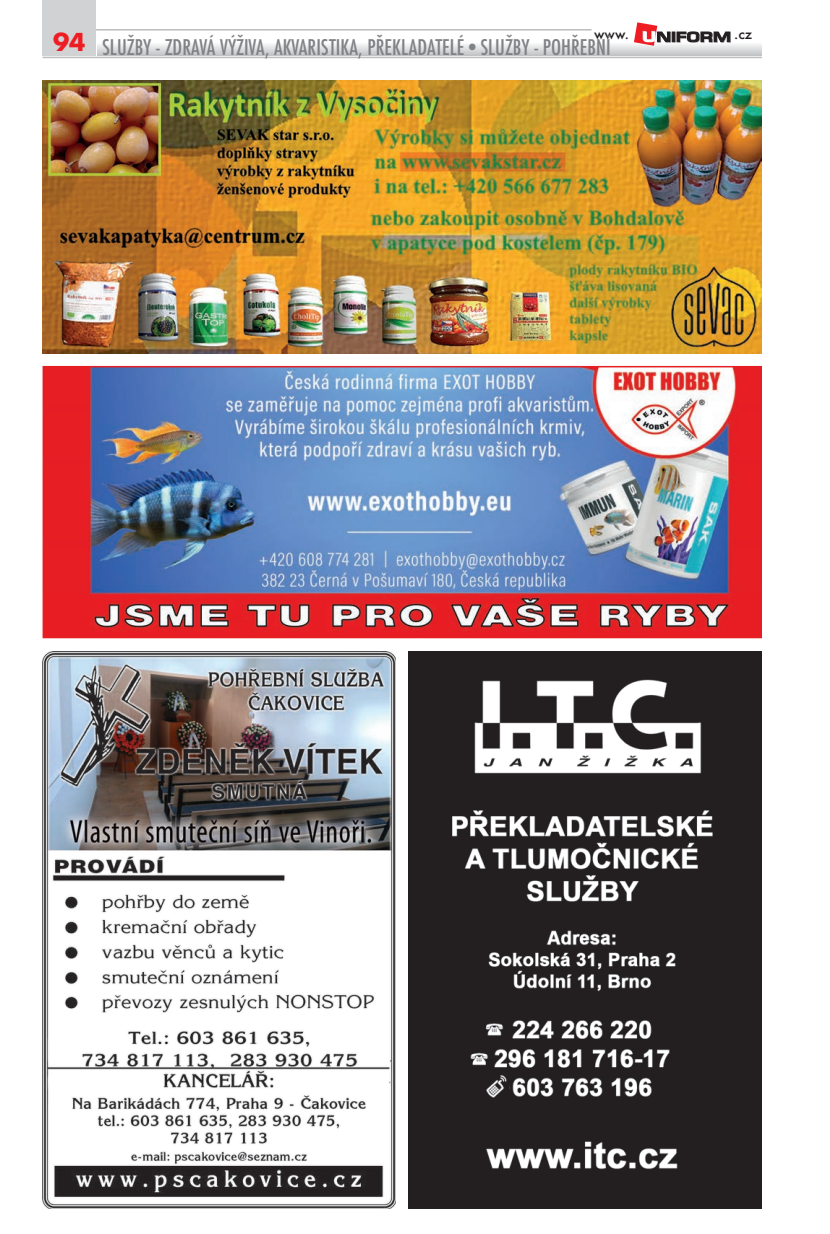
<style>
.page{position:relative;width:830px;height:1234px;background:#fff}
.page>*{position:absolute;margin:0;border:0;box-sizing:border-box;transform-origin:0 0}
.t1{font:700 24px "Futura";color:#ee1d23}
.t2{font:500 condensed 21px "Futura";color:#808285}
.t3{font:500 13.5px "Futura";color:#231f20}
</style>
<div class="page">
<svg style="left:98px;top:44px;width:663px;height:11px;background:#dadbdd"></svg>
<hr style="left:74px;top:29px;width:517px;height:2px;background:#bcbdc0">
<div style="left:43px;top:0;width:53px;height:55px;background:#d1d2d4"></div>
<hr style="left:43px;top:57px;width:718px;height:1px;background:#bcbdc0">
<svg style="left:633px;top:22px;width:97px;height:24px"></svg>
<img style="left:46px;top:369px;width:712px;height:266px">
<div style="left:43px;top:366px;width:718px;height:272px;border:2px solid #e51f24"></div>
<img style="left:43px;top:81px;width:718px;height:272px">
<img style="left:43px;top:651px;width:352px;height:557px">
<img style="left:408px;top:651px;width:353px;height:557px">
<p class="t1" style="left:53px;top:25px;width:34px">94</p>
<p class="t3" style="left:593px;top:24px;width:36px">www.</p>
<p class="t3" style="left:734px;top:24px;width:19px">.cz</p>
<p class="t2" style="left:102px;top:34px;width:509px">SLUŽBY - ZDRAVÁ VÝŽIVA, AKVARISTIKA, PŘEKLADATELÉ•SLUŽBY - POHŘEBNÍ</p>
</div>
